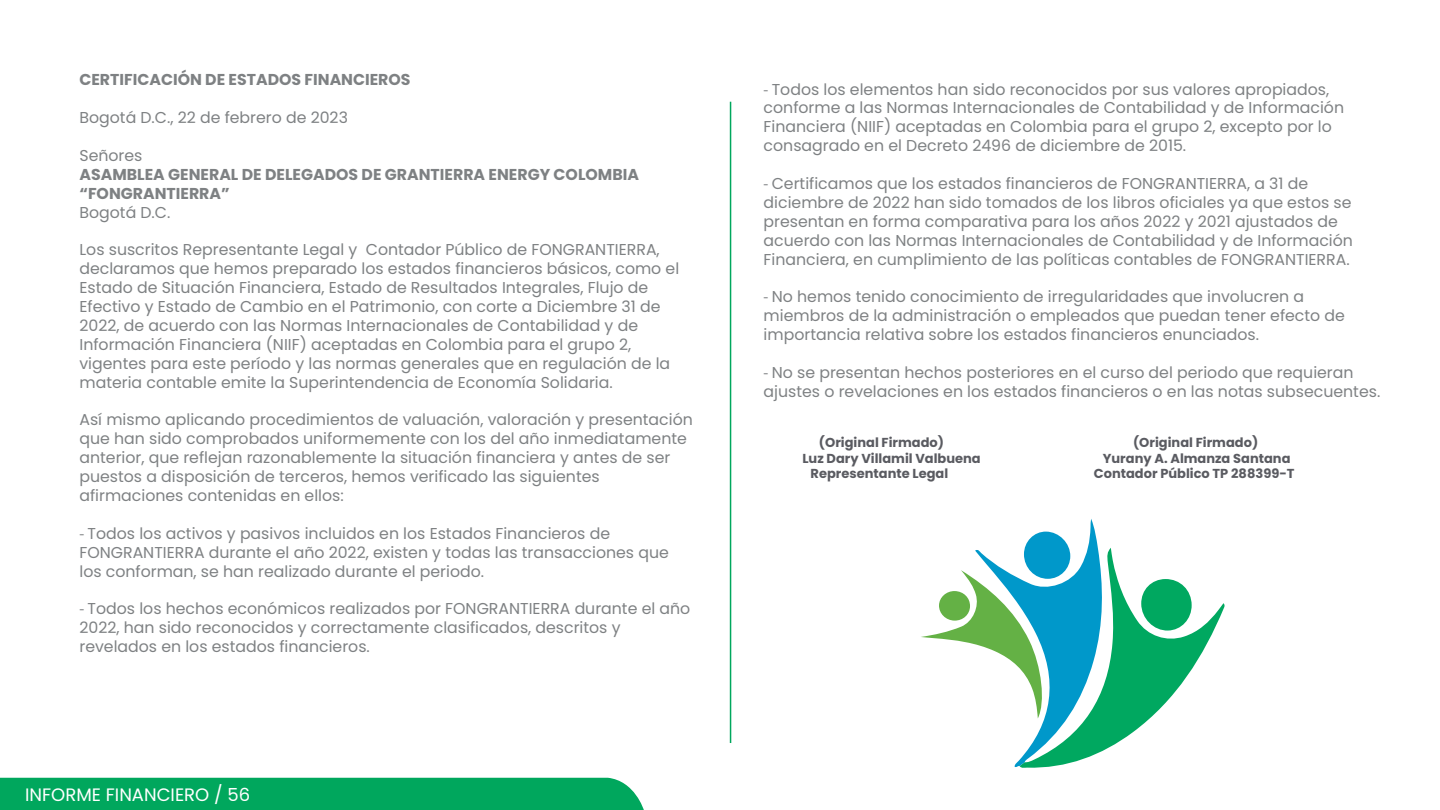
<style>
.page{position:relative;width:1440px;height:810px;background:#fff}
.page>*{position:absolute;margin:0;border:0;box-sizing:border-box;transform-origin:0 0}
.t1{font:18px "Poppins";color:#fff}
.t2{font:15.75px/18.9px "Poppins";color:#7e8183}
.t3{font:700 15.75px/18.9px "Poppins";color:#7e8183}
.t4{font:700 12.98px "Poppins";color:#5a5b61}
.s1{font-family:"Myriad Pro"}
</style>
<div class="page">
<svg style="left:921px;top:519px;width:304px;height:249px"></svg>
<div style="left:1024px;top:531px;width:46px;height:48px;background:#0098ca;border-radius:50%"></div>
<div style="left:939px;top:591px;width:31px;height:30px;background:#64b145;border-radius:50%"></div>
<hr style="left:730px;top:102px;width:1px;height:641px;background:#00a75d">
<div style="left:0;top:778px;width:644px;height:32px;background:#00a75d"></div>
<p class="t3" style="left:79px;top:70px;width:333px">CERTIFICACIÓN DE ESTADOS FINANCIEROS</p>
<p class="t2" style="left:79px;top:108px;width:270px">Bogotá D.C., 22 de febrero de 2023</p>
<p class="t2" style="left:79px;top:146px;width:65px">Señores</p>
<p class="t3" style="left:79px;top:165px;width:561px">ASAMBLEA GENERAL DE DELEGADOS DE GRANTIERRA ENERGY COLOMBIA “FONGRANTIERRA”</p>
<p class="t2" style="left:79px;top:203px;width:92px">Bogotá D.C.</p>
<p class="t2" style="left:79px;top:240px;width:601px">Los suscritos Representante Legal y Contador Público de FONGRANTIERRA, declaramos que hemos preparado los estados financieros básicos, como el Estado de Situación Financiera, Estado de Resultados Integrales, Flujo de Efectivo y Estado de Cambio en el Patrimonio, con corte a Diciembre 31 de 2022, de acuerdo con las Normas Internacionales de Contabilidad y de Información Financiera (NIIF) aceptadas en Colombia para el grupo 2, vigentes para este período y las normas generales que en regulación de la materia contable emite la Superintendencia de Economía Solidaria.</p>
<p class="t2" style="left:79px;top:411px;width:615px">Así mismo aplicando procedimientos de valuación, valoración y presentación que han sido comprobados uniformemente con los del año inmediatamente anterior, que reflejan razonablemente la situación financiera y antes de ser puestos a disposición de terceros, hemos verificado las siguientes afirmaciones contenidas en ellos:</p>
<p class="t2" style="left:79px;top:524px;width:591px"><span class="s1">-</span> Todos los activos y pasivos incluidos en los Estados Financieros de<br>FONGRANTIERRA durante el año 2022, existen y todas las transacciones que los conforman, se han realizado durante el periodo.</p>
<p class="t2" style="left:79px;top:600px;width:612px"><span class="s1">-</span> Todos los hechos económicos realizados por FONGRANTIERRA durante el año<br>2022, han sido reconocidos y correctamente clasificados, descritos y revelados en los estados financieros.</p>
<p class="t1" style="left:25px;top:784px;width:227px">INFORME FINANCIERO / 56</p>
<p class="t2" style="left:764px;top:80px;width:582px"><span class="s1">-</span> Todos los elementos han sido reconocidos por sus valores apropiados, conforme a las Normas Internacionales de Contabilidad y de Información Financiera (NIIF) aceptadas en Colombia para el grupo 2, excepto por lo consagrado en el Decreto 2496 de diciembre de 2015.</p>
<p class="t2" style="left:764px;top:174px;width:591px"><span class="s1">-</span> Certificamos que los estados financieros de FONGRANTIERRA, a 31 de diciembre de 2022 han sido tomados de los libros oficiales ya que estos se presentan en forma comparativa para los años 2022 y 2021 ajustados de acuerdo con las Normas Internacionales de Contabilidad y de Información Financiera, en cumplimiento de las políticas contables de FONGRANTIERRA.</p>
<p class="t2" style="left:764px;top:288px;width:583px"><span class="s1">-</span> No hemos tenido conocimiento de irregularidades que involucren a miembros de la administración o empleados que puedan tener efecto de importancia relativa sobre los estados financieros enunciados.</p>
<p class="t2" style="left:764px;top:363px;width:618px"><span class="s1">-</span> No se presentan hechos posteriores en el curso del periodo que requieran ajustes o revelaciones en los estados financieros o en las notas subsecuentes.</p>
<p class="t4" style="left:819px;top:435px;width:127px">(Original Firmado)</p>
<p class="t4" style="left:1133px;top:435px;width:127px">(Original Firmado)</p>
<p class="t4" style="left:802px;top:451px;width:180px">Luz Dary Villamil Valbuena</p>
<p class="t4" style="left:1103px;top:451px;width:189px">Yurany A. Almanza Santana</p>
<p class="t4" style="left:811px;top:466px;width:139px">Representante Legal</p>
<p class="t4" style="left:1094px;top:466px;width:202px">Contador Público TP 288399-T</p>
</div>
